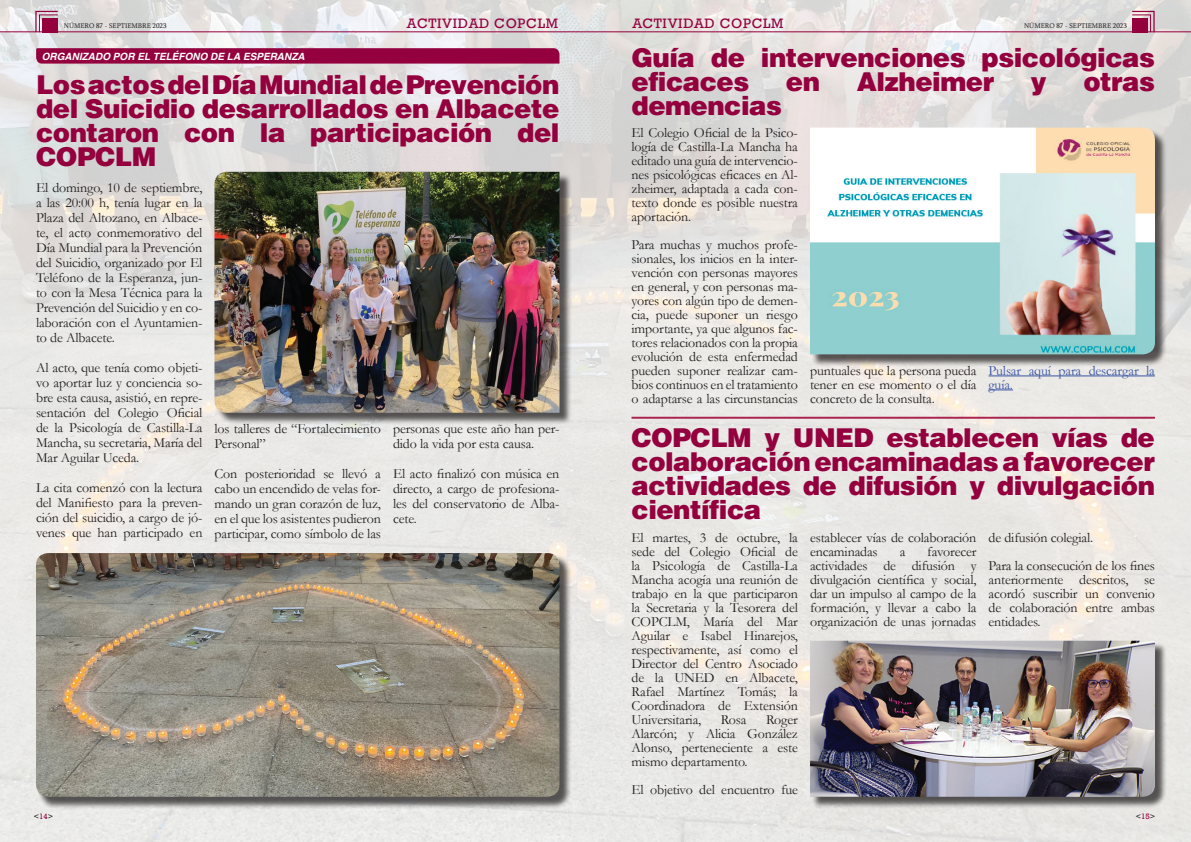
<style>
.page{position:relative;width:1191px;height:842px;background:#fff}
.page>*{position:absolute;margin:0;border:0;box-sizing:border-box;transform-origin:0 0}
.t1{font:900 26px/24px "Helvetica";letter-spacing:-.02em;color:#94003e;text-align:justify}
.t2{font:14px/14px "Garamond";letter-spacing:-.01em;color:#231f20;text-align:justify}
.t3{font:14px "Rockwell";letter-spacing:.05em;color:#94003e}
.t4{font:14px/14px "Garamond";letter-spacing:-.01em;color:#3853a3}
.t5{font:italic 700 10px "Helvetica";color:#fff}
.t6{font:8px "Rockwell";color:#231f20}
.t7{font:7px "Sylfaen";color:#231f20}
.s1{color:#94003e}
</style>
<div class="page">
<img style="left:0;top:0;width:1191px;height:842px">
<hr style="left:0;top:31px;width:1191px;height:1px;background:#94003e">
<svg style="left:35px;top:10px;width:24px;height:23px"></svg>
<svg style="left:1131px;top:10px;width:24px;height:23px"></svg>
<svg style="left:36px;top:48px;width:523px;height:16px;background:#970844"></svg>
<div style="left:216px;top:173px;width:356px;height:252px;background:#231f20;opacity:.75"></div>
<img style="left:214px;top:172px;width:345px;height:241px">
<div style="left:811px;top:129px;width:356px;height:238px;background:#231f20;opacity:.75"></div>
<img style="left:810px;top:128px;width:345px;height:226px">
<div style="left:38px;top:555px;width:534px;height:254px;background:#231f20;opacity:.75"></div>
<img style="left:36px;top:553px;width:523px;height:244px">
<hr style="left:988px;top:376px;width:167px;height:1px;background:#3853a3">
<svg style="left:988px;top:390px;width:25px;height:1px"></svg>
<hr style="left:631px;top:417px;width:524px;height:2px;background:#ac2551">
<div style="left:811px;top:642px;width:356px;height:167px;background:#231f20;opacity:.75"></div>
<img style="left:810px;top:641px;width:345px;height:156px">
<p class="t3" style="left:407px;top:15px;width:152px">ACTIVIDAD COPCLM</p>
<p class="t3" style="left:632px;top:15px;width:152px">ACTIVIDAD COPCLM</p>
<p class="t7" style="left:64px;top:21px;width:104px">NÚMERO 87 - SEPTIEMBRE 2023</p>
<p class="t7" style="left:1024px;top:21px;width:104px">NÚMERO 87 - SEPTIEMBRE 2023</p>
<p class="t5" style="left:42px;top:50px;width:264px">ORGANIZADO POR EL TELÉFONO DE LA ESPERANZA</p>
<h1 class="t1" style="left:36px;top:72px;width:525px">Los actos del Día Mundial de Prevención del Suicidio desarrollados en Albacete contaron con la participación del COPCLM</h1>
<p class="t2" style="left:36px;top:180px;width:168px;line-height:15px">El domingo, 10 de septiembre, a las 20:00 h, tenía lugar en la Plaza del Altozano, en Albace&shy;te, el acto conmemorativo del Día Mundial para la Prevención del Suicidio, organizado por El Teléfono de la Esperanza, jun&shy;to con la Mesa Técnica para la Prevención del Suicidio y en co&shy;laboración con el Ayuntamien&shy;to de Albacete.</p>
<p class="t2" style="left:36px;top:360px;width:168px;line-height:15px">Al acto, que tenía como objeti&shy;vo aportar luz y conciencia so&shy;bre esta causa, asistió, en repre&shy;sentación del Colegio Oficial de la Psicología de Castilla-La Mancha, su secretaria, María del Mar Aguilar Uceda.</p>
<p class="t2" style="left:36px;top:480px;width:168px;line-height:15px">La cita comenzó con la lectura del Manifiesto para la preven&shy;ción del suicidio, a cargo de jó&shy;venes que han participado en</p>
<p class="t2" style="left:214px;top:421px;width:168px;line-height:15px">los talleres de “Fortalecimiento<br>Personal”</p>
<p class="t2" style="left:214px;top:466px;width:168px;line-height:15px">Con posterioridad se llevó a cabo un encendido de velas for&shy;mando un gran corazón de luz, en el que los asistentes pudieron participar, como símbolo de las</p>
<p class="t2" style="left:393px;top:421px;width:168px;line-height:15px">personas que este año han per&shy;dido la vida por esta causa.</p>
<p class="t2" style="left:393px;top:466px;width:168px;line-height:15px">El acto finalizó con música en directo, a cargo de profesiona&shy;les del conservatorio de Alba&shy;cete.</p>
<p class="t6" style="left:34px;top:811px;width:21px">&lt;<span class="s1">14</span>&gt;</p>
<h1 class="t1" style="left:631px;top:45px;width:525px">Guía de intervenciones psicológicas eficaces</h1>
<h1 class="t1" style="left:786px;top:69px;width:36px">en</h1>
<h1 class="t1" style="left:856px;top:69px;width:139px">Alzheimer</h1>
<h1 class="t1" style="left:1030px;top:69px;width:17px">y</h1>
<h1 class="t1" style="left:1083px;top:69px;width:73px">otras</h1>
<h1 class="t1" style="left:631px;top:93px;width:152px">demencias</h1>
<p class="t2" style="left:631px;top:125px;width:168px">El Colegio Oficial de la Psico&shy;logía de Castilla-La Mancha ha editado una guía de intervencio&shy;nes psicológicas eficaces en Al&shy;zheimer, adaptada a cada con&shy;texto donde es posible nuestra aportación.</p>
<p class="t2" style="left:631px;top:237px;width:168px">Para muchas y muchos profe&shy;sionales, los inicios en la inter&shy;vención con personas mayores en general, y con personas ma&shy;yores con algún tipo de demen&shy;cia, puede suponer un riesgo importante, ya que algunos fac&shy;tores relacionados con la propia evolución de esta enfermedad pueden suponer realizar cam&shy;bios continuos en el tratamiento o adaptarse a las circunstancias</p>
<p class="t2" style="left:810px;top:363px;width:168px">puntuales que la persona pueda tener en ese momento o el día concreto de la consulta.</p>
<p class="t4" style="left:988px;top:363px;width:168px">Pulsar aquí para descargar la guía.</p>
<h1 class="t1" style="left:631px;top:425px;width:525px">COPCLM y UNED establecen vías de colaboración encaminadas a favorecer actividades de difusión y divulgación científica</h1>
<p class="t2" style="left:631px;top:530px;width:168px">El martes, 3 de octubre, la sede del Colegio Oficial de la Psicología de Castilla-La Mancha acogía una reunión de trabajo en la que participaron la Secretaria y la Tesorera del COPCLM, María del Mar Aguilar e Isabel Hinarejos, respectivamente, así como el Director del Centro Asociado de la UNED en Albacete, Rafael Martínez Tomás; la Coordinadora de Extensión Universitaria,</p>
<p class="t2" style="left:810px;top:530px;width:168px">establecer vías de colaboración encaminadas</p>
<p class="t2" style="left:988px;top:523px;width:168px;line-height:28px">de difusión colegial.<br>Para la consecución de los fines</p>
<p class="t2" style="left:988px;top:572px;width:168px">anteriormente descritos, se acordó suscribir un convenio de colaboración entre ambas entidades.</p>
<p class="t2" style="left:810px;top:544px;width:168px;text-indent:117px">favorecer actividades de difusión y divulgación científica y social, dar un impulso al campo de la formación, y llevar a cabo la organización de unas jornadas</p>
<p class="t2" style="left:899px;top:544px;width:7px">a</p>
<p class="t2" style="left:631px;top:712px;width:168px;text-indent:134px">Roger Alarcón; y Alicia González Alonso, perteneciente a este mismo departamento.</p>
<p class="t2" style="left:631px;top:782px;width:168px">El objetivo del encuentro fue</p>
<p class="t2" style="left:720px;top:712px;width:27px">Rosa</p>
<p class="t6" style="left:1136px;top:812px;width:21px">&lt;<span class="s1">15</span>&gt;</p>
</div>
